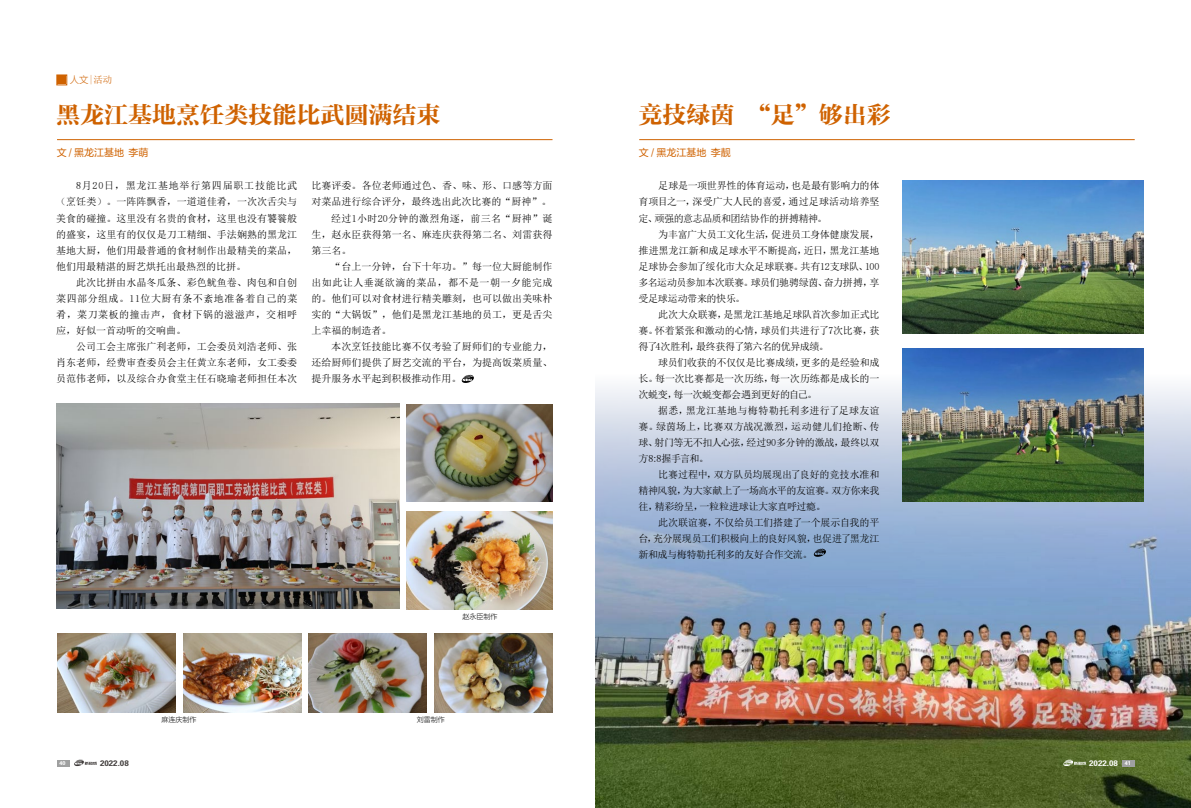
<style>
.page{position:relative;width:1191px;height:808px;background:#fff}
.page>*{position:absolute;margin:0;border:0;box-sizing:border-box;transform-origin:0 0}
.t1{font:24px "FZCYSK GBK1 0";color:#cf6200}
.t2{font:10px/16px "Sim Sun";color:#000;text-align:justify}
.t3{font:10px "Sim Sun";letter-spacing:.03em;color:#000}
.t4{font:10px "Sim Sun";letter-spacing:.05em;color:#000}
.t5{font:10px "FZLTHJW GB1 0";color:#cf6200}
.t6{font:9.4px "Sim Sun";color:#cf6200}
.t7{font:8px "FZDHTJW GB1 0";color:#fff}
.t8{font:8px "FZDHTJW GB1 0";color:#3e3a39}
.t9{font:7px "FZLTXHJW GB1 0";color:#000}
.t10{font:5.5px "FZDHTJW GB1 0";color:#fff}
.s1{font-family:"FZLTXHJW GB1 0"}
.s2{font-size:5.5px}
</style>
<div class="page">
<div style="left:57px;top:76px;width:9px;height:8px;background:#cf6200"></div>
<div style="left:57px;top:75px;width:10px;height:10px;border:1px solid #cf6200"></div>
<svg style="left:74px;top:759px;width:23px;height:7px"></svg>
<div style="left:57px;top:760px;width:12px;height:6px;background:#9fa0a0"></div>
<img style="left:595px;top:375px;width:596px;height:433px">
<hr style="left:639px;top:139px;width:495px;height:1px;background:#cf6200">
<img style="left:902px;top:181px;width:241px;height:153px">
<img style="left:902px;top:348px;width:241px;height:153px">
<svg style="left:814px;top:549px;width:12px;height:8px"></svg>
<svg style="left:1063px;top:759px;width:23px;height:7px"></svg>
<div style="left:1122px;top:760px;width:12px;height:6px;background:#9fa0a0"></div>
<hr style="left:57px;top:139px;width:495px;height:1px;background:#cf6200">
<svg style="left:462px;top:375px;width:12px;height:8px"></svg>
<img style="left:56px;top:404px;width:343px;height:205px">
<img style="left:407px;top:404px;width:146px;height:97px">
<img style="left:407px;top:512px;width:146px;height:97px">
<img style="left:57px;top:633px;width:118px;height:79px">
<img style="left:183px;top:633px;width:118px;height:79px">
<img style="left:309px;top:633px;width:118px;height:79px">
<img style="left:435px;top:633px;width:118px;height:79px">
<p class="t6" style="left:70px;top:75px;width:44px"><span class="s1">人文</span>|活动</p>
<h1 class="t1" style="left:56px;top:102px;width:385px">黑龙江基地烹饪类技能比武圆满结束</h1>
<p class="t5" style="left:57px;top:147px;width:93px">文 / 黑龙江基地 李萌</p>
<p class="t2" style="left:56px;top:178px;width:243px;text-indent:20px">8月20日，黑龙江基地举行第四届职工技能比武（烹饪类）。一阵阵飘香，一道道佳肴，一次次舌尖与美食的碰撞。这里没有名贵的食材，这里也没有饕餮般的盛宴，这里有的仅仅是刀工精细、手法娴熟的黑龙江基地大厨，他们用最普通的食材制作出最精美的菜品，他们用最精湛的厨艺烘托出最热烈的比拼。</p>
<p class="t2" style="left:56px;top:274px;width:243px;text-indent:20px">此次比拼由水晶冬瓜条、彩色鱿鱼卷、肉包和自创菜四部分组成。11位大厨有条不紊地准备着自己的菜肴，菜刀菜板的撞击声，食材下锅的滋滋声，交相呼应，好似一首动听的交响曲。</p>
<p class="t2" style="left:56px;top:338px;width:242px;text-indent:20px">公司工会主席张广利老师，工会委员刘浩老师、张肖东老师，经费审查委员会主任黄立东老师，女工委委员范伟老师，以及综合办食堂主任石晓瑜老师担任本次</p>
<p class="t2" style="left:311px;top:178px;width:242px">比赛评委。各位老师通过色、香、味、形、口感等方面</p>
<p class="t2" style="left:311px;top:194px;width:241px">对菜品进行综合评分，最终选出此次比赛的“厨神”。</p>
<p class="t3" style="left:331px;top:213px;width:223px">经过1小时20分钟的激烈角逐，前三名“厨神”诞</p>
<p class="t2" style="left:311px;top:226px;width:242px">生，赵永臣获得第一名、麻连庆获得第二名、刘雷获得</p>
<p class="t2" style="left:311px;top:242px;width:41px">第三名。</p>
<p class="t2" style="left:331px;top:258px;width:223px">“台上一分钟，台下十年功。”每一位大厨能制作</p>
<p class="t4" style="left:311px;top:277px;width:242px">出如此让人垂涎欲滴的菜品，都不是一朝一夕能完成</p>
<p class="t2" style="left:311px;top:290px;width:242px">的。他们可以对食材进行精美雕刻，也可以做出美味朴</p>
<p class="t2" style="left:311px;top:306px;width:242px">实的“大锅饭”，他们是黑龙江基地的员工，更是舌尖</p>
<p class="t2" style="left:311px;top:322px;width:81px">上幸福的制造者。</p>
<p class="t2" style="left:331px;top:338px;width:223px">本次烹饪技能比赛不仅考验了厨师们的专业能力，</p>
<p class="t2" style="left:311px;top:354px;width:242px">还给厨师们提供了厨艺交流的平台，为提高饭菜质量、</p>
<p class="t2" style="left:311px;top:370px;width:151px">提升服务水平起到积极推动作用。</p>
<p class="t10" style="left:60px;top:760px;width:8px">40</p>
<p class="t8" style="left:100px;top:759px;width:30px">2022.08</p>
<p class="t9" style="left:161px;top:716px;width:36px">麻连庆制作</p>
<p class="t9" style="left:462px;top:612px;width:36px">赵永臣制作</p>
<p class="t9" style="left:417px;top:716px;width:29px">刘雷制作</p>
<h1 class="t1" style="left:638px;top:102px;width:254px">竞技绿茵 “足”够出彩</h1>
<p class="t5" style="left:639px;top:147px;width:93px">文 / 黑龙江基地 李靓</p>
<p class="t2" style="left:638px;top:178px;width:242px;text-indent:20px">足球是一项世界性的体育运动，也是最有影响力的体育项目之一，深受广大人民的喜爱，通过足球活动培养坚定、顽强的意志品质和团结协作的拼搏精神。</p>
<p class="t2" style="left:638px;top:226px;width:242px;text-indent:20px">为丰富广大员工文化生活，促进员工身体健康发展，推进黑龙江新和成足球水平不断提高，近日，黑龙江基地足球协会参加了绥化市大众足球联赛。共有12支球队、100多名运动员参加本次联赛。球员们驰骋绿茵、奋力拼搏，享受足球运动带来的快乐。</p>
<p class="t2" style="left:638px;top:306px;width:242px;text-indent:20px">此次大众联赛，是黑龙江基地足球队首次参加正式比赛。怀着紧张和激动的心情，球员们共进行了7次比赛，获得了4次胜利，最终获得了第六名的优异成绩。</p>
<p class="t2" style="left:638px;top:354px;width:242px;text-indent:20px">球员们收获的不仅仅是比赛成绩，更多的是经验和成长。每一次比赛都是一次历练，每一次历练都是成长的一次蜕变，每一次蜕变都会遇到更好的自己。</p>
<p class="t2" style="left:638px;top:402px;width:242px;text-indent:20px">据悉， 黑龙江基地与梅特勒托利多进行了足球友谊赛。绿茵场上，比赛双方战况激烈，运动健儿们抢断、传球、射门等无不扣人心弦，经过90多分钟的激战，最终以双方8:8握手言和。</p>
<p class="t2" style="left:638px;top:466px;width:242px;text-indent:20px">比赛过程中，双方队员均展现出了良好的竞技水准和精神风貌，为大家献上了一场高水平的友谊赛。双方你来我往，精彩纷呈，一粒粒进球让大家直呼过瘾。</p>
<p class="t2" style="left:638px;top:514px;width:242px;text-indent:20px">此次联谊赛，不仅给员工们搭建了一个展示自我的平台，充分展现员工们积极向上的良好风貌，也促进了黑龙江新和成与梅特勒托利多的友好合作交流。</p>
<p class="t7" style="left:1089px;top:759px;width:43px">2022.08 <span class="s2">41</span></p>
</div>
